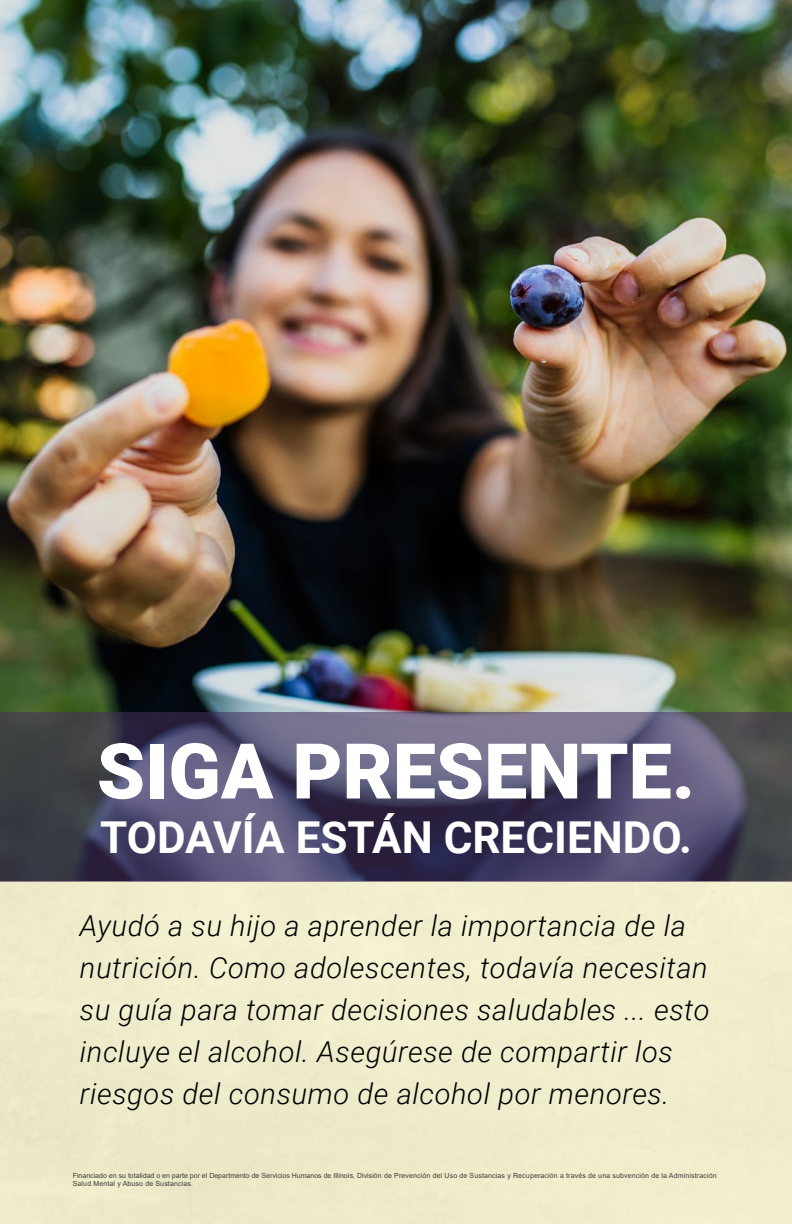
<style>
.page{position:relative;width:792px;height:1224px;background:#fff}
.page>*{position:absolute;margin:0;border:0;box-sizing:border-box;transform-origin:0 0}
.t1{font:900 77px "Roboto";color:#fff}
.t2{font:700 44px "Roboto";color:#fff}
.t3{font:italic 300 29px/42px "Roboto";letter-spacing:.02em;color:#000}
.t4{font:7px/8.4px "Arial";letter-spacing:.02em;color:#3b3c36}
</style>
<div class="page">
<div style="left:0;top:882px;width:792px;height:342px;background:#f0edcd"></div>
<img style="left:0;top:0;width:792px;height:712px">
<svg style="left:0;top:712px;width:792px;height:170px;background:#504d68"></svg>
<h1 class="t1" style="left:97px;top:717px;width:600px">SIGA PRESENTE.</h1>
<h2 class="t2" style="left:100px;top:806px;width:593px">TODAVÍA ESTÁN CRECIENDO.</h2>
<p class="t3" style="left:80px;top:903px;width:631px">Ayudó a su hijo a aprender la importancia de la nutrición. Como adolescentes, todavía necesitan su guía para tomar decisiones saludables ... esto incluye el alcohol. Asegúrese de compartir los riesgos del consumo de alcohol por menores.</p>
<p class="t4" style="left:73px;top:1171px;width:645px">Financiado en su totalidad o en parte por el Departmento de Servicios Humanos de IllinoiS, División de Prevención del Uso de Sustancias y Recuperación a través de una subvención de la Administración<br>Salud Mental y Abuso de Sustancias.</p>
</div>
